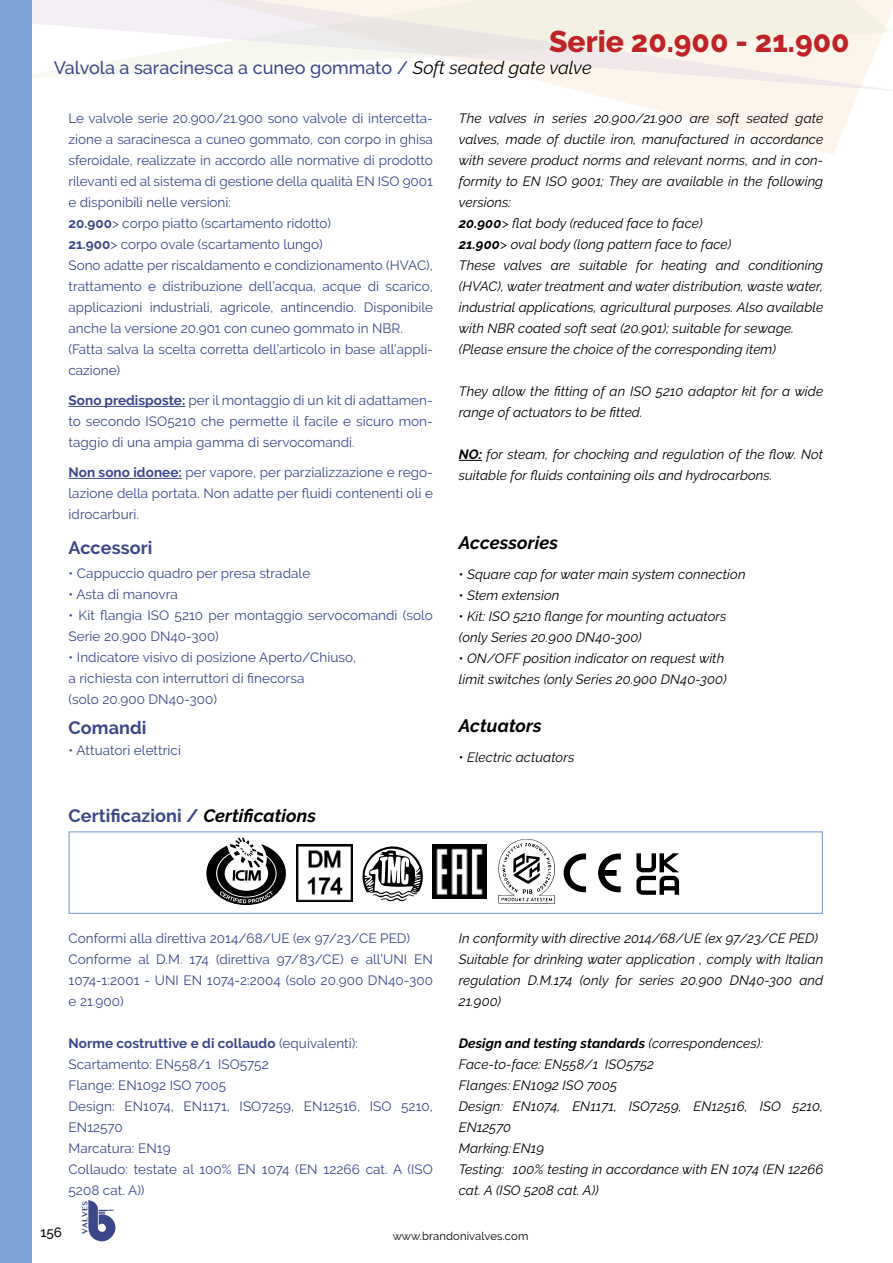
<style>
.page{position:relative;width:893px;height:1263px;background:#fff}
.page>*{position:absolute;margin:0;border:0;box-sizing:border-box;transform-origin:0 0}
.t1{font:800 30px "Raleway";color:#c02327}
.t2{font:500 18px "Raleway";color:#3a478c}
.t3{font:700 18px "Raleway";letter-spacing:.005em;color:#3a478c}
.t4{font:italic 700 18px "Raleway";letter-spacing:.005em;color:#000}
.t5{font:13.5px/21px "Raleway";color:#3a478c}
.t6{font:italic 13.5px/21px "Raleway";letter-spacing:.005em;color:#000}
.t7{font:500 13.5px "Raleway";color:#000}
.t8{font:11.25px "Raleway";letter-spacing:.01em;color:#000}
.t9{font:700 7.8px "Lao MN";color:#3a478b}
.s1{font-weight:400;font-style:italic;color:#000}
.s2{font-weight:700}
.s3{font-style:normal}
.s4{font-style:italic;color:#000}
</style>
<div class="page">
<svg style="left:585px;top:92px;width:274px;height:62px;fill:#fcf5ec"></svg>
<svg style="left:32px;top:0;width:861px;height:92px"></svg>
<svg style="left:165px;top:0;width:697px;height:88px"></svg>
<svg style="left:239px;top:0;width:647px;height:56px;background:#f3efe6"></svg>
<svg style="left:88px;top:1200px;width:27px;height:41px"></svg>
<div style="left:0;top:0;width:32px;height:1263px;background:#7ea4d6"></div>
<div style="left:69px;top:831px;width:754px;height:83px;border:1px solid #7ea4d6"></div>
<img style="left:432px;top:844px;width:55px;height:55px">
<svg style="left:598px;top:853px;width:23px;height:39px"></svg>
<svg style="left:564px;top:853px;width:22px;height:39px"></svg>
<svg style="left:207px;top:837px;width:79px;height:68px"></svg>
<hr style="left:69px;top:406px;width:117px;height:1px;background:#3a478c">
<hr style="left:69px;top:478px;width:113px;height:1px;background:#3a478c">
<svg style="left:459px;top:460px;width:23px;height:1px"></svg>
<img style="left:296px;top:845px;width:57px;height:57px">
<svg style="left:498px;top:839px;width:57px;height:65px"></svg>
<svg style="left:636px;top:853px;width:43px;height:42px"></svg>
<svg style="left:362px;top:846px;width:61px;height:56px"></svg>
<h1 class="t1" style="left:549px;top:25px;width:302px">Serie 20.900 - 21.900</h1>
<h2 class="t2" style="left:54px;top:57px;width:539px">Valvola a saracinesca a cuneo gommato / <span class="s1">Soft seated gate valve</span></h2>
<p class="t5" style="left:69px;top:108px;width:366px">Le valvole serie 20.900/21.900 sono valvole di intercetta&shy;zione a saracinesca a cuneo gommato, con corpo in ghisa sferoidale, realizzate in accordo alle normative di prodotto rilevanti ed al sistema di gestione della qualità EN ISO 9001 e disponibili nelle versioni:<br><span class="s2">20.900</span>&gt; corpo piatto (scartamento ridotto)<br><span class="s2">21.900</span>&gt; corpo ovale (scartamento lungo)<br>Sono adatte per riscaldamento e condizionamento (HVAC), trattamento e distribuzione dell’acqua, acque di scarico, applicazioni industriali, agricole, antincendio. Disponibile anche la versione 20.901 con cuneo gommato in NBR. (Fatta salva la scelta corretta dell’articolo in base all’appli&shy;cazione)</p>
<p class="t5" style="left:69px;top:390px;width:366px;text-align:justify"><span class="s2">Sono predisposte:</span> per il montaggio di un kit di adattamen&shy;to secondo ISO5210 che permette il facile e sicuro mon&shy;taggio di una ampia gamma di servocomandi.</p>
<p class="t5" style="left:69px;top:462px;width:366px;text-align:justify"><span class="s2">Non sono idonee:</span> per vapore, per parzializzazione e rego&shy;lazione della portata. Non adatte per fluidi contenenti oli e idrocarburi.</p>
<h2 class="t3" style="left:69px;top:537px;width:85px">Accessori</h2>
<p class="t5" style="left:69px;top:563px;width:243px">•● Cappuccio quadro per presa stradale</p>
<p class="t5" style="left:69px;top:584px;width:111px">•● Asta di manovra</p>
<p class="t5" style="left:69px;top:605px;width:366px">•● Kit flangia ISO 5210 per montaggio servocomandi (solo<br>Serie 20.900 DN40-300)</p>
<p class="t5" style="left:69px;top:647px;width:289px">•● Indicatore visivo di posizione Aperto/Chiuso, a richiesta con interruttori di finecorsa<br>(solo 20.900 DN40-300)</p>
<h2 class="t3" style="left:69px;top:717px;width:79px">Comandi</h2>
<p class="t5" style="left:69px;top:740px;width:114px">•● Attuatori elettrici</p>
<p class="t6" style="left:459px;top:108px;width:366px">The valves in series 20.900/21.900 are soft seated gate valves, made of ductile iron, manufactured in accordance with severe product norms and relevant norms, and in con&shy;formity to EN ISO 9001; They are available in the following versions:<br><span class="s2">20.900</span>&gt; flat body (reduced face to face)<br><span class="s2">21.900</span>&gt; oval body (long pattern face to face)<br>These valves are suitable for heating and conditioning (HVAC), water treatment and water distribution, waste water, industrial applications, agricultural purposes. Also available with NBR coated soft seat (20.901); suitable for sewage. (Please ensure the choice of the corresponding item)</p>
<p class="t6" style="left:459px;top:381px;width:366px">They allow the fitting of an ISO 5210 adaptor kit for a wide range of actuators to be fitted.</p>
<p class="t6" style="left:459px;top:444px;width:366px"><span class="s2">NO:</span> for steam, for chocking and regulation of the flow. Not suitable for fluids containing oils and hydrocarbons.</p>
<h2 class="t4" style="left:459px;top:533px;width:101px">Accessories</h2>
<p class="t6" style="left:459px;top:564px;width:288px"><span class="s3">•</span>● Square cap for water main system connection</p>
<p class="t6" style="left:459px;top:585px;width:102px"><span class="s3">•</span>● Stem extension</p>
<p class="t6" style="left:459px;top:606px;width:269px"><span class="s3">•</span>● Kit: ISO 5210 flange for mounting actuators (only Series 20.900 DN40-300)</p>
<p class="t6" style="left:459px;top:648px;width:269px"><span class="s3">•</span>● ON/OFF position indicator on request with limit switches (only Series 20.900 DN40-300)</p>
<h2 class="t4" style="left:459px;top:716px;width:84px">Actuators</h2>
<p class="t6" style="left:459px;top:747px;width:117px"><span class="s3">•</span>● Electric actuators</p>
<h2 class="t3" style="left:69px;top:805px;width:249px">Certificazioni / <span class="s4">Certifications</span></h2>
<p class="t5" style="left:69px;top:928px;width:366px">Conformi alla direttiva 2014/68/UE (ex 97/23/CE PED)<br>Conforme al D.M. 174 (direttiva 97/83/CE) e all’UNI EN 1074-1:2001 - UNI EN 1074-2:2004 (solo 20.900 DN40-300 e 21.900)</p>
<p class="t5" style="left:69px;top:1033px;width:366px"><span class="s2">Norme costruttive e di collaudo</span> (equivalenti):<br>Scartamento: EN558/1 ISO5752<br>Flange: EN1092 ISO 7005<br>Design: EN1074, EN1171, ISO7259, EN12516, ISO 5210,<br>EN12570<br>Marcatura: EN19<br>Collaudo: testate al 100% EN 1074 (EN 12266 cat. A (ISO<br>5208 cat. A))</p>
<p class="t6" style="left:459px;top:928px;width:366px">In conformity with directive 2014/68/UE (ex 97/23/CE PED)<br>Suitable for drinking water application , comply with Italian regulation D.M.174 (only for series 20.900 DN40-300 and 21.900)</p>
<p class="t6" style="left:459px;top:1033px;width:366px"><span class="s2">Design and testing standards</span> (correspondences):<br>Face-to-face: EN558/1 ISO5752<br>Flanges: EN1092 ISO 7005<br>Design: EN1074, EN1171, ISO7259, EN12516, ISO 5210, EN12570<br>Marking:EN19<br>Testing: 100% testing in accordance with EN 1074 (EN 12266 cat. A (ISO 5208 cat. A))</p>
<p class="t7" style="left:40px;top:1225px;width:23px">156</p>
<p class="t9" style="left:80px;top:1233px;width:34px;rotate:-90deg">VALVES</p>
<p class="t8" style="left:393px;top:1229px;width:137px">www.brandonivalves.com</p>
</div>
